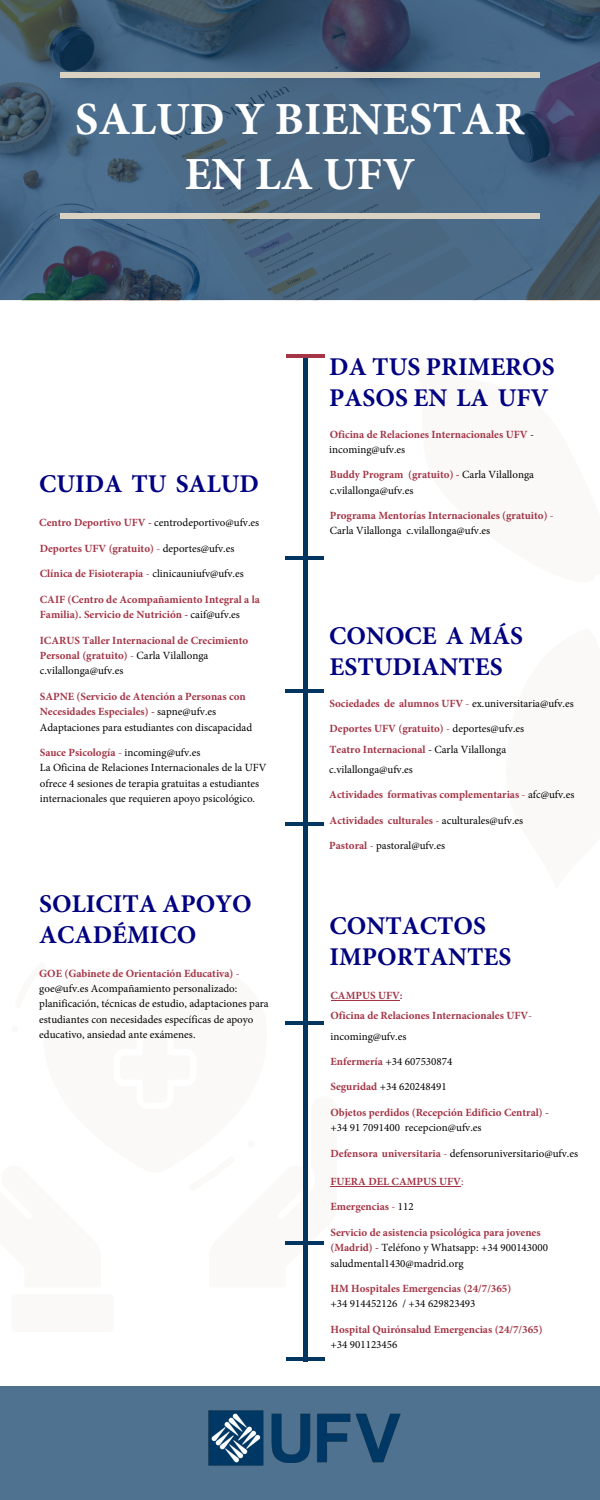
<style>
.page{position:relative;width:600px;height:1500px;background:#fff}
.page>*{position:absolute;margin:0;border:0;box-sizing:border-box;transform-origin:0 0}
.t1{font:700 46px/55.2px "Minion Pro";color:#fff;text-align:center}
.t2{font:700 25.6px/30.7px "Minion Pro";color:#000080}
.t3{font:700 11px/15.4px "Minion Pro";color:#a33546}
.t4{font:11px/15.4px "Minion Pro";color:#000}
.s1{font-weight:700;color:#a33546}
.s2{font-weight:400}
.s3{font-weight:400;color:#000}
.s4{color:#a33546}
</style>
<div class="page">
<div style="left:0;top:1386px;width:600px;height:114px;background:#4e7290"></div>
<img style="left:0;top:1px;width:599px;height:300px">
<div style="left:60px;top:213px;width:480px;height:5px;background:#d9d2c2"></div>
<div style="left:60px;top:72px;width:480px;height:5px;background:#d9d2c2"></div>
<div style="left:303px;top:354px;width:5px;height:1007px;background:#023660"></div>
<hr style="left:286px;top:354px;width:39px;height:4px;background:#a33546">
<hr style="left:285px;top:557px;width:39px;height:3px;background:#023660">
<hr style="left:285px;top:689px;width:39px;height:4px;background:#023660">
<hr style="left:285px;top:822px;width:39px;height:4px;background:#023660">
<hr style="left:285px;top:1021px;width:39px;height:4px;background:#023660">
<hr style="left:285px;top:1241px;width:39px;height:4px;background:#023660">
<hr style="left:286px;top:1358px;width:39px;height:3px;background:#023660">
<img style="left:208px;top:1410px;width:193px;height:56px">
<hr style="left:331px;top:1000px;width:69px;height:1px;background:#a33546">
<hr style="left:331px;top:1186px;width:130px;height:1px;background:#a33546">
<p class="t1" style="left:75px;top:91px;width:451px">SALUD Y BIENESTAR<br>EN LA UFV</p>
<p class="t2" style="left:39px;top:468px;width:221px">CUIDA TU SALUD</p>
<p class="t4" style="left:39px;top:515px;width:221px"><span class="s1">Centro Deportivo UFV -</span> centrodeportivo@ufv.es</p>
<p class="t3" style="left:40px;top:540px;width:196px">Deportes UFV (gratuito) <span class="s2">-</span> <span class="s3">deportes@ufv.es</span></p>
<p class="t3" style="left:40px;top:566px;width:206px">Clínica de Fisioterapia <span class="s2">-</span> <span class="s3">clinicauniufv@ufv.es</span></p>
<p class="t3" style="left:40px;top:591px;width:222px">CAIF (Centro de Acompañamiento Integral a la<br>Familia). Servicio de Nutrición - <span class="s3">caif@ufv.es</span></p>
<p class="t3" style="left:40px;top:632px;width:210px">ICARUS Taller Internacional de Crecimiento<br>Personal (gratuito) <span class="s2">-</span> <span class="s3">Carla Vilallonga c.vilallonga@ufv.es</span></p>
<p class="t3" style="left:40px;top:689px;width:214px">SAPNE (Servicio de Atención a Personas con<br>Necesidades Especiales) - <span class="s3">sapne@ufv.es<br>Adaptaciones para estudiantes con discapacidad</span></p>
<p class="t4" style="left:40px;top:745px;width:228px"><span class="s1">Sauce Psicología</span> <span class="s4">-</span> incoming@ufv.es<br>La Oficina de Relaciones Internacionales de la UFV ofrece 4 sesiones de terapia gratuitas a estudiantes internacionales que requieren apoyo psicológico.</p>
<p class="t2" style="left:39px;top:888px;width:214px">SOLICITA APOYO<br>ACADÉMICO</p>
<p class="t4" style="left:39px;top:965px;width:231px"><span class="s1">GOE (Gabinete de Orientación Educativa)</span> <span class="s4">- </span>goe@ufv.es Acompañamiento personalizado: planificación, técnicas de estudio, adaptaciones para estudiantes con necesidades específicas de apoyo educativo, ansiedad ante exámenes.</p>
<p class="t2" style="left:329px;top:352px;width:227px">DA TUS PRIMEROS<br>PASOS EN LA UFV</p>
<p class="t3" style="left:329px;top:426px;width:206px">Oficina de Relaciones Internacionales UFV <span class="s3">- incoming@ufv.es</span></p>
<p class="t4" style="left:330px;top:467px;width:206px"><span class="s1">Buddy Program (gratuito) -</span> Carla Vilallonga c.vilallonga@ufv.es</p>
<p class="t3" style="left:330px;top:507px;width:226px">Programa Mentorías Internacionales (gratuito) <span class="s2">-<br></span><span class="s3">Carla Vilallonga c.vilallonga@ufv.es</span></p>
<p class="t2" style="left:329px;top:620px;width:196px">CONOCE A MÁS<br>ESTUDIANTES</p>
<p class="t4" style="left:330px;top:696px;width:246px"><span class="s1">Sociedades de alumnos UFV</span> <span class="s4">-</span> ex.universitaria@ufv.es</p>
<p class="t4" style="left:329px;top:719px;width:197px;line-height:20.4px"><span class="s1">Deportes UFV (gratuito)</span> <span class="s4">-</span> deportes@ufv.es<br><span class="s1">Teatro Internacional</span> - Carla Vilallonga c.vilallonga@ufv.es</p>
<p class="t3" style="left:329px;top:787px;width:247px">Actividades formativas complementarias <span class="s2">-</span> <span class="s3">afc@ufv.es</span></p>
<p class="t3" style="left:330px;top:812px;width:195px">Actividades culturales <span class="s2">-</span> <span class="s3">aculturales@ufv.es</span></p>
<p class="t4" style="left:329px;top:838px;width:117px"><span class="s1">Pastoral</span> <span class="s4">-</span> pastoral@ufv.es</p>
<p class="t2" style="left:330px;top:910px;width:183px">CONTACTOS<br>IMPORTANTES</p>
<p class="t3" style="left:330px;top:985px;width:203px;line-height:20.3px">CAMPUS UFV:<br>Oficina de Relaciones Internacionales UFV&shy;<span class="s3">incoming@ufv.es</span></p>
<p class="t4" style="left:330px;top:1054px;width:123px"><span class="s1">Enfermería</span> +34 607530874</p>
<p class="t4" style="left:330px;top:1079px;width:118px"><span class="s1">Seguridad</span> +34 620248491</p>
<p class="t3" style="left:330px;top:1105px;width:220px">Objetos perdidos (Recepción Edificio Central) - <span class="s3">+34 91 7091400 recepcion@ufv.es</span></p>
<p class="t4" style="left:330px;top:1146px;width:249px"><span class="s1">Defensora universitaria</span> <span class="s4">-</span> defensoruniversitario@ufv.es</p>
<p class="t3" style="left:330px;top:1174px;width:135px">FUERA DEL CAMPUS UFV<span class="s2">:</span></p>
<p class="t3" style="left:330px;top:1199px;width:85px">Emergencias <span class="s2">-</span> <span class="s3">112</span></p>
<p class="t4" style="left:330px;top:1225px;width:219px"><span class="s1">Servicio de asistencia psicológica para jovenes (Madrid) -</span> Teléfono y Whatsapp: +34 900143000 saludmental1430@madrid.org</p>
<p class="t3" style="left:330px;top:1281px;width:182px">HM Hospitales Emergencias (24/7/365) <span class="s3">+34 914452126 / +34 629823493</span></p>
<p class="t3" style="left:330px;top:1322px;width:214px">Hospital Quirónsalud Emergencias (24/7/365) <span class="s3">+34 901123456</span></p>
</div>
